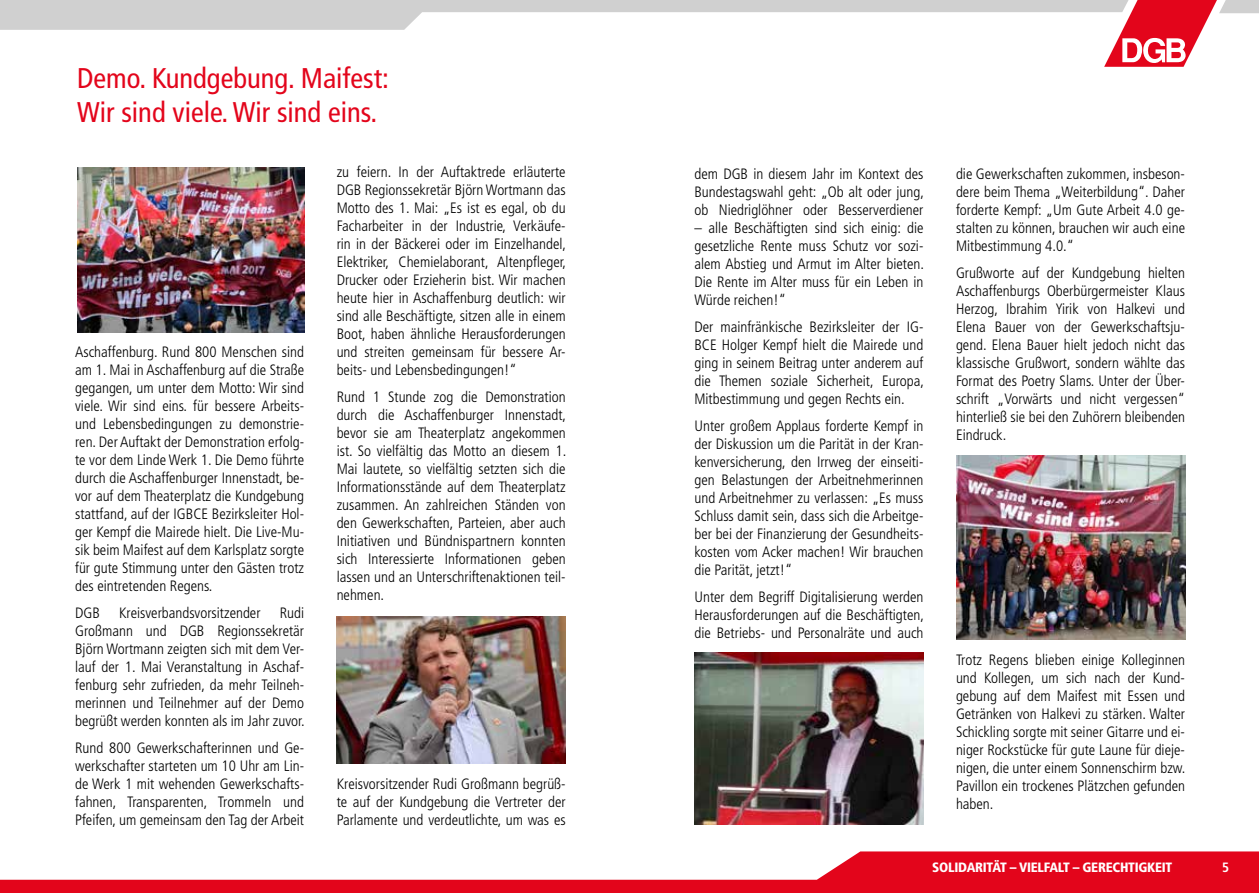
<style>
.page{position:relative;width:1259px;height:893px;background:#fff}
.page>*{position:absolute;margin:0;border:0;box-sizing:border-box;transform-origin:0 0}
.t1{font:condensed 28.5px/34.2px "Frutiger LT Std";color:#e3051b}
.t2{font:300 condensed 15px/18px "Frutiger LT Std";color:#000;text-align:justify}
.t3{font:900 condensed 13.5px "Frutiger LT Std";letter-spacing:-.02em;color:#fff}
.t4{font:700 condensed 13.5px "Frutiger LT Std";color:#fff}
</style>
<div class="page">
<svg style="left:0;top:851px;width:1259px;height:42px;fill:#e3051b"></svg>
<svg style="left:1104px;top:0;width:155px;height:67px"></svg>
<svg style="left:0;top:0;width:1134px;height:52px"></svg>
<img style="left:77px;top:168px;width:227px;height:164px">
<img style="left:337px;top:617px;width:229px;height:146px">
<img style="left:694px;top:653px;width:229px;height:172px">
<img style="left:956px;top:455px;width:229px;height:185px">
<h1 class="t1" style="left:77px;top:61px;width:313px">Demo. Kundgebung. Maifest:<br>Wir sind viele. Wir sind eins.</h1>
<p class="t2" style="left:75px;top:343px;width:230px">Aschaffenburg. Rund 800 Menschen sind am 1. Mai in Aschaffenburg auf die Straße gegangen, um unter dem Motto: Wir sind viele. Wir sind eins. für bessere Arbeits&shy;und Lebensbedingungen zu demonstrie&shy;ren. Der Auftakt der Demonstration erfolg&shy;te vor dem Linde Werk 1. Die Demo führte durch die Aschaffenburger Innenstadt, be&shy;vor auf dem Theaterplatz die Kundgebung stattfand, auf der IGBCE Bezirksleiter Hol&shy;ger Kempf die Mairede hielt. Die Live-Mu&shy;sik beim Maifest auf dem Karlsplatz sorgte für gute Stimmung unter den Gästen trotz des eintretenden Regens.</p>
<p class="t2" style="left:75px;top:604px;width:26px">DGB</p>
<p class="t2" style="left:119px;top:604px;width:143px">Kreisverbandsvorsitzender</p>
<p class="t2" style="left:75px;top:604px;width:231px;text-indent:204px">Rudi Großmann und DGB Regionssekretär Björn Wortmann zeigten sich mit dem Ver&shy;lauf der 1. Mai Veranstaltung in Aschaf&shy;fenburg sehr zufrieden, da mehr Teilneh&shy;merinnen und Teilnehmer auf der Demo begrüßt werden konnten als im Jahr zuvor.</p>
<p class="t2" style="left:75px;top:739px;width:230px">Rund 800 Gewerkschafterinnen und Ge&shy;werkschafter starteten um 10 Uhr am Lin&shy;de Werk 1 mit wehenden Gewerkschafts&shy;fahnen, Transparenten, Trommeln und Pfeifen, um gemeinsam den Tag der Arbeit</p>
<p class="t2" style="left:337px;top:163px;width:231px">zu feiern. In der Auftaktrede erläuterte DGB Regionssekretär Björn Wortmann das Motto des 1. Mai: „Es ist es egal, ob du Facharbeiter in der Industrie, Verkäufe&shy;rin in der Bäckerei oder im Einzelhandel, Elektriker, Chemielaborant, Altenpfleger, Drucker oder Erzieherin bist. Wir machen heute hier in Aschaffenburg deutlich: wir sind alle Beschäftigte, sitzen alle in einem Boot, haben ähnliche Herausforderungen und streiten gemeinsam für bessere Ar&shy;beits- und Lebensbedingungen!“</p>
<p class="t2" style="left:337px;top:388px;width:231px">Rund 1 Stunde zog die Demonstration durch die Aschaffenburger Innenstadt, bevor sie am Theaterplatz angekommen ist. So vielfältig das Motto an diesem 1.<br>Mai lautete, so vielfältig setzten sich die Informationsstände auf dem Theaterplatz zusammen. An zahlreichen Ständen von den Gewerkschaften, Parteien, aber auch Initiativen und Bündnispartnern konnten sich Interessierte Informationen geben lassen und an Unterschriftenaktionen teil&shy;nehmen.</p>
<p class="t2" style="left:337px;top:775px;width:230px">Kreisvorsitzender Rudi Großmann begrüß&shy;te auf der Kundgebung die Vertreter der Parlamente und verdeutlichte, um was es</p>
<p class="t2" style="left:694px;top:165px;width:231px">dem DGB in diesem Jahr im Kontext des Bundestagswahl geht: „Ob alt oder jung, ob Niedriglöhner oder Besserverdiener</p>
<p class="t2" style="left:694px;top:219px;width:231px">– alle Beschäftigten sind sich einig: die gesetzliche Rente muss Schutz vor sozi&shy;alem Abstieg und Armut im Alter bieten.<br>Die Rente im Alter muss für ein Leben in Würde reichen!“</p>
<p class="t2" style="left:694px;top:318px;width:231px">Der mainfränkische Bezirksleiter der IG-BCE Holger Kempf hielt die Mairede und ging in seinem Beitrag unter anderem auf die Themen soziale Sicherheit, Europa, Mitbestimmung und gegen Rechts ein.</p>
<p class="t2" style="left:694px;top:417px;width:230px">Unter großem Applaus forderte Kempf in der Diskussion um die Parität in der Kran&shy;kenversicherung, den Irrweg der einseiti&shy;gen Belastungen der Arbeitnehmerinnen und Arbeitnehmer zu verlassen: „Es muss Schluss damit sein, dass sich die Arbeitge&shy;ber bei der Finanzierung der Gesundheits&shy;kosten vom Acker machen! Wir brauchen die Parität, jetzt!“</p>
<p class="t2" style="left:694px;top:588px;width:231px">Unter dem Begriff Digitalisierung werden Herausforderungen auf die Beschäftigten, die Betriebs- und Personalräte und auch</p>
<p class="t2" style="left:956px;top:165px;width:230px">die Gewerkschaften zukommen, insbeson&shy;dere beim Thema „Weiterbildung“. Daher forderte Kempf: „Um Gute Arbeit 4.0 ge&shy;stalten zu können, brauchen wir auch eine Mitbestimmung 4.0.“</p>
<p class="t2" style="left:956px;top:264px;width:230px">Grußworte auf der Kundgebung hielten Aschaffenburgs Oberbürgermeister Klaus Herzog, Ibrahim Yirik von Halkevi und Elena Bauer von der Gewerkschaftsju&shy;gend. Elena Bauer hielt jedoch nicht das klassische Grußwort, sondern wählte das Format des Poetry Slams. Unter der Über&shy;schrift „Vorwärts und nicht vergessen“ hinterließ sie bei den Zuhörern bleibenden Eindruck.</p>
<p class="t2" style="left:956px;top:651px;width:231px">Trotz Regens blieben einige Kolleginnen und Kollegen, um sich nach der Kund&shy;gebung auf dem Maifest mit Essen und Getränken von Halkevi zu stärken. Walter Schickling sorgte mit seiner Gitarre und ei&shy;niger Rockstücke für gute Laune für dieje&shy;nigen, die unter einem Sonnenschirm bzw.<br>Pavillon ein trockenes Plätzchen gefunden haben.</p>
<p class="t3" style="left:932px;top:859px;width:242px">SOLIDARITÄT – VIELFALT – GERECHTIGKEIT</p>
<p class="t4" style="left:1222px;top:859px;width:9px">5</p>
</div>
